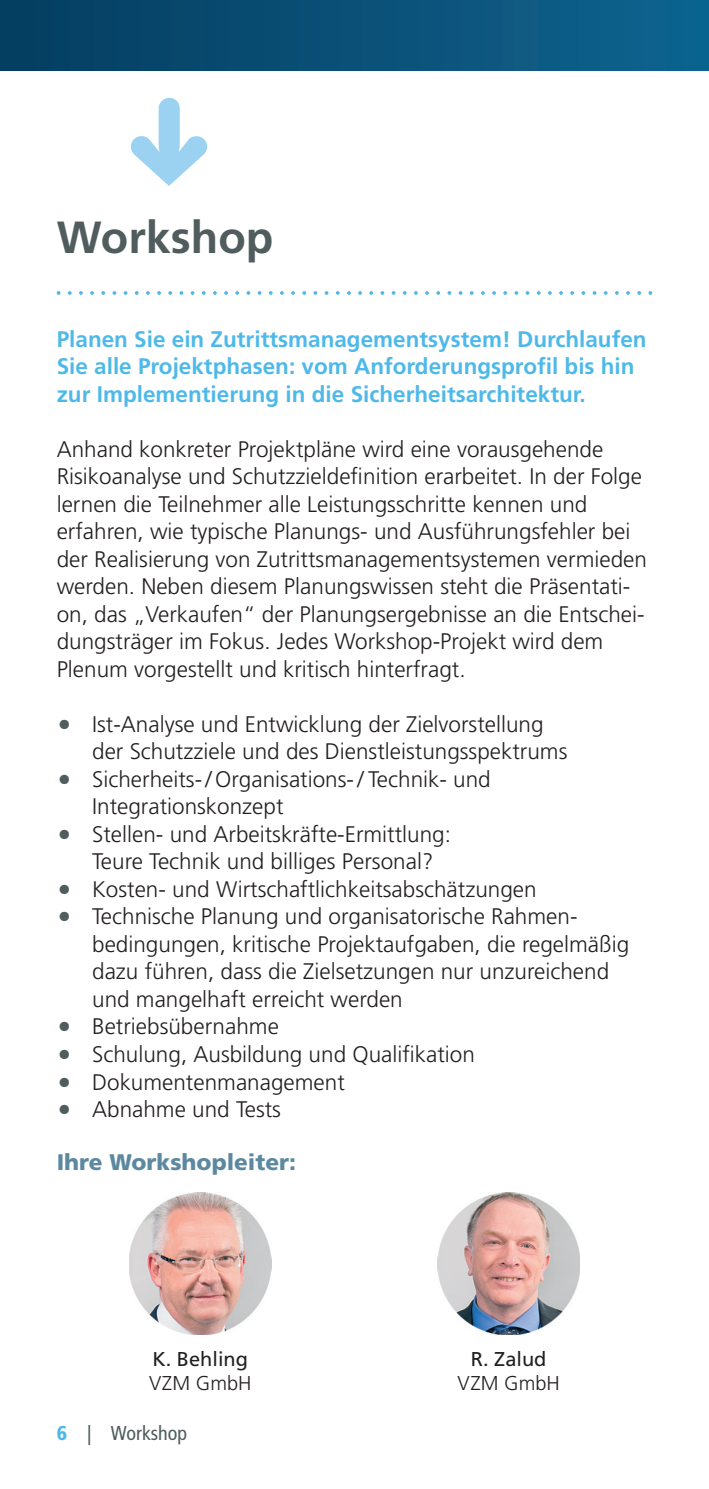
<style>
.page{position:relative;width:709px;height:1489px;background:#fff}
.page>*{position:absolute;margin:0;border:0;box-sizing:border-box;transform-origin:0 0}
.t1{font:700 45px "Frutiger LT Std";color:#505c5d}
.t2{font:300 22.5px/27.5px "Frutiger LT Std";color:#231f20}
.t3{font:700 22.5px/27.5px "Frutiger LT Std";color:#4eb9e9}
.t4{font:900 22.5px "Frutiger LT Std";color:#5c899f}
.t5{font:20px "Frutiger LT Std";color:#231f20}
.t6{font:300 20px "Frutiger LT Std";color:#231f20}
.t7{font:condensed 20px "Frutiger LT Std";color:#505c5d}
.s1{font-weight:900;color:#4eb9e9}
</style>
<div class="page">
<div style="left:0;top:0;width:709px;height:71px;background:linear-gradient(to right,#053d60,#0e648f)"></div>
<svg style="left:131px;top:98px;width:76px;height:88px"></svg>
<svg style="left:57px;top:291px;width:595px;height:4px"></svg>
<img style="left:129px;top:1192px;width:142px;height:142px">
<img style="left:438px;top:1192px;width:141px;height:142px">
<h1 class="t1" style="left:57px;top:211px;width:218px">Workshop</h1>
<p class="t3" style="left:57px;top:325px;width:591px">Planen Sie ein Zutrittsmanagementsystem! Durchlaufen<br>Sie alle Projektphasen: vom Anforderungsprofil bis hin zur Implementierung in die Sicherheitsarchitektur.</p>
<p class="t2" style="left:57px;top:435px;width:592px">Anhand konkreter Projektpläne wird eine vorausgehende Risikoanalyse und Schutzzieldefinition erarbeitet. In der Folge lernen die Teilnehmer alle Leistungsschritte kennen und erfahren, wie typische Planungs- und Ausführungsfehler bei der Realisierung von Zutrittsmanagementsystemen vermieden werden. Neben diesem Planungswissen steht die Präsentati&shy;on, das „Verkaufen“ der Planungsergebnisse an die Entschei&shy;dungsträger im Fokus. Jedes Workshop-Projekt wird dem Plenum vorgestellt und kritisch hinterfragt.</p>
<p class="t2" style="left:92px;top:710px;width:538px">Ist-Analyse und Entwicklung der Zielvorstellung<br>der Schutzziele und des Dienstleistungsspektrums Sicherheits- / Organisations- / Technik- und Integrationskonzept<br>Stellen- und Arbeitskräfte-Ermittlung:<br>Teure Technik und billiges Personal?<br>Kosten- und Wirtschaftlichkeitsabschätzungen Technische Planung und organisatorische Rahmen&shy;bedingungen, kritische Projektaufgaben, die regelmäßig dazu führen, dass die Zielsetzungen nur unzureichend und mangelhaft erreicht werden<br>Betriebsübernahme<br>Schulung, Ausbildung und Qualifikation Dokumentenmanagement<br>Abnahme und Tests</p>
<p class="t4" style="left:57px;top:1148px;width:241px">Ihre Workshopleiter:</p>
<p class="t5" style="left:152px;top:1346px;width:97px">K. Behling</p>
<p class="t6" style="left:149px;top:1371px;width:104px">VZM GmbH</p>
<p class="t7" style="left:57px;top:1421px;width:132px"><span class="s1">6</span> | Workshop</p>
<p class="t5" style="left:471px;top:1346px;width:77px">R. Zalud</p>
<p class="t6" style="left:457px;top:1371px;width:104px">VZM GmbH</p>
</div>
